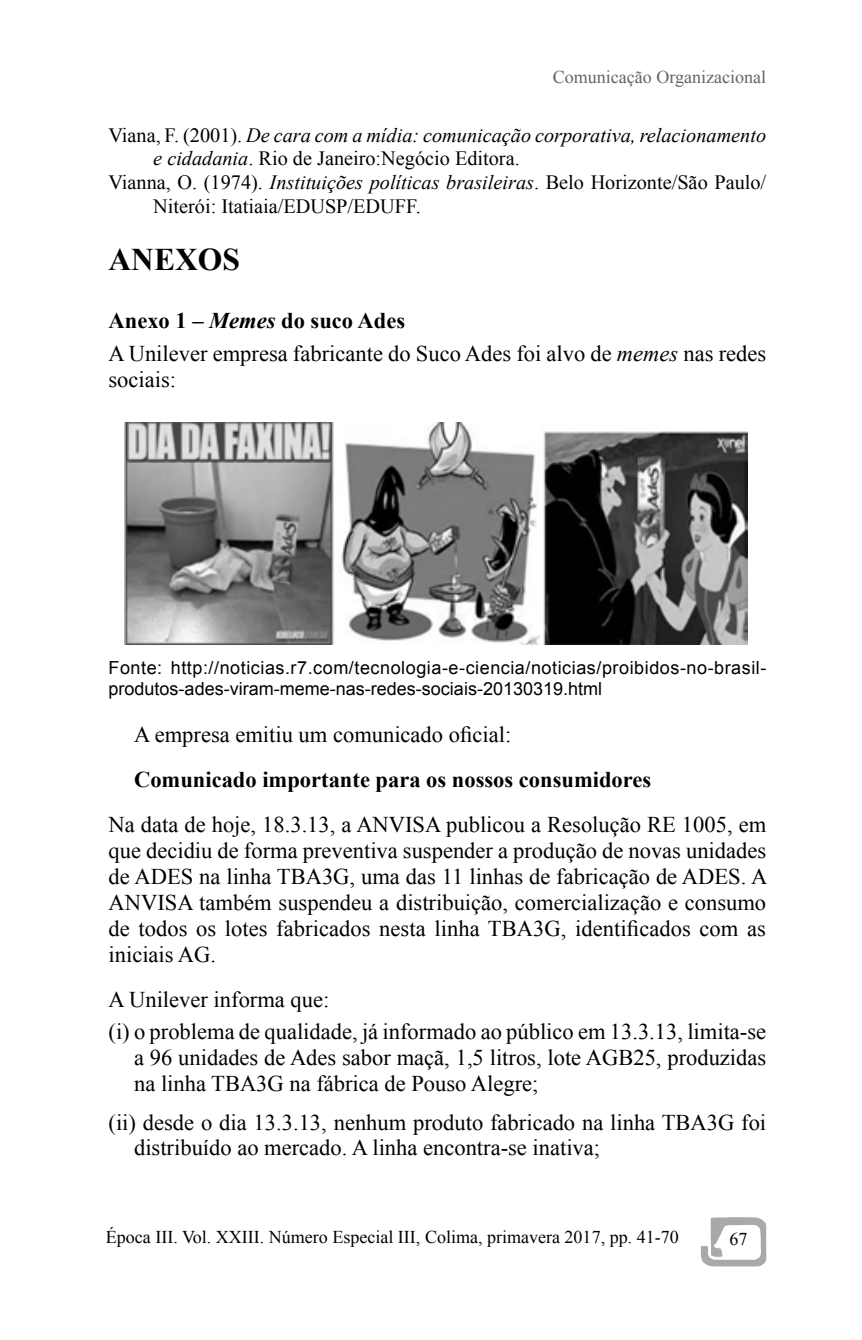
<style>
.page{position:relative;width:862px;height:1340px;background:#fff}
.page>*{position:absolute;margin:0;border:0;box-sizing:border-box;transform-origin:0 0}
.t1{font:700 31.5px "Times New Roman";color:#000}
.t2{font:22.5px/25.9px "Times New Roman";color:#000}
.t3{font:700 22.5px "Times New Roman";color:#000}
.t4{font:20.25px "Times New Roman";color:#000}
.t5{font:italic 20.25px "Times New Roman";color:#000}
.t6{font:18px/21.6px "Arial";letter-spacing:.03em;color:#000}
.t7{font:18px "Times New Roman";color:#000}
.t8{font:18px "Times New Roman";color:#636466}
.s1{font-style:normal}
.s2{font-style:italic}
.s3{font-weight:700}
.s4{font-weight:700;font-style:italic}
</style>
<div class="page">
<img style="left:125px;top:423px;width:621px;height:221px">
<svg style="left:701px;top:1217px;width:64px;height:49px"></svg>
<p class="t8" style="left:552px;top:65px;width:215px">Comunicação Organizacional</p>
<p class="t5" style="left:108px;top:121px;width:658px"><span class="s1">Viana, F. (2001).</span> De cara com a mídia: comunicação corporativa, relacionamento</p>
<p class="t4" style="left:153px;top:145px;width:368px"><span class="s2">e cidadania</span>. Rio de Janeiro:Negócio Editora.</p>
<p class="t4" style="left:108px;top:168px;width:658px">Vianna, O. (1974). <span class="s2">Instituições políticas brasileiras</span>. Belo Horizonte/São Paulo/</p>
<p class="t4" style="left:153px;top:192px;width:269px">Niterói: Itatiaia/EDUSP/EDUFF.</p>
<h1 class="t1" style="left:108px;top:237px;width:133px">ANEXOS</h1>
<p class="t2" style="left:108px;top:304px;width:658px;line-height:32.2px"><span class="s3">Anexo 1 –</span> <span class="s4">Memes</span> <span class="s3">do suco Ades<br></span>A Unilever empresa fabricante do Suco Ades foi alvo de <span class="s2">memes</span> nas redes</p>
<p class="t2" style="left:108px;top:366px;width:69px">sociais:</p>
<p class="t6" style="left:108px;top:656px;width:659px">Fonte: http://noticias.r7.com/tecnologia-e-ciencia/noticias/proibidos-no-brasil&shy;produtos-ades-viram-meme-nas-redes-sociais-20130319.html</p>
<p class="t2" style="left:134px;top:721px;width:378px">A empresa emitiu um comunicado oficial:</p>
<p class="t3" style="left:134px;top:764px;width:518px">Comunicado importante para os nossos consumidores</p>
<p class="t2" style="left:108px;top:811px;width:660px;text-align:justify">Na data de hoje, 18.3.13, a ANVISA publicou a Resolução RE 1005, em que decidiu de forma preventiva suspender a produção de novas unidades de ADES na linha TBA3G, uma das 11 linhas de fabricação de ADES. A ANVISA também suspendeu a distribuição, comercialização e consumo de todos os lotes fabricados nesta linha TBA3G, identificados com as iniciais AG.</p>
<p class="t2" style="left:108px;top:982px;width:658px;line-height:32.2px">A Unilever informa que:<br>(i) o problema de qualidade, já informado ao público em 13.3.13, limita-se</p>
<p class="t2" style="left:134px;top:1044px;width:633px">a 96 unidades de Ades sabor maçã, 1,5 litros, lote AGB25, produzidas na linha TBA3G na fábrica de Pouso Alegre;</p>
<p class="t2" style="left:134px;top:1108px;width:633px;text-indent:-26px">(ii) desde o dia 13.3.13, nenhum produto fabricado na linha TBA3G foi distribuído ao mercado. A linha encontra-se inativa;</p>
<p class="t7" style="left:106px;top:1225px;width:574px">Época III. Vol. XXIII. Número Especial III, Colima, primavera 2017, pp. 41-70</p>
<p class="t7" style="left:729px;top:1227px;width:19px">67</p>
</div>
